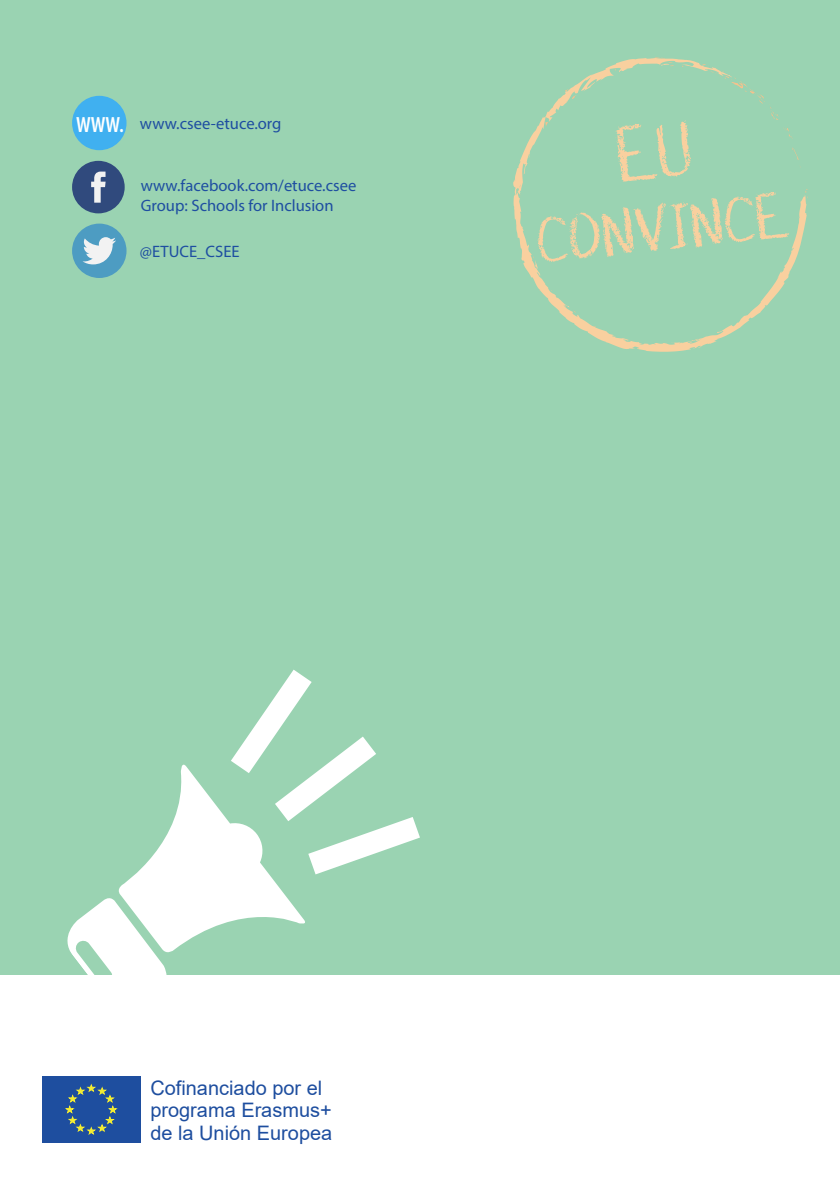
<style>
.page{position:relative;width:840px;height:1191px;background:#fff}
.page>*{position:absolute;margin:0;border:0;box-sizing:border-box;transform-origin:0 0}
.t1{font:59.8px "DJB Chalk It Up";color:#f9d09f}
.t2{font:600 condensed 22px "Myriad Pro";color:#fff}
.t3{font:20px/22.4px "Arial";color:#1e4e9f}
.t4{font:16.6px "Myriad Pro";color:#1e4ea1}
</style>
<div class="page">
<div style="left:0;top:0;width:839px;height:974px;background:#9ad3b2"></div>
<svg style="left:58px;top:669px;width:386px;height:306px"></svg>
<svg style="left:513px;top:58px;width:293px;height:294px"></svg>
<svg style="left:517px;top:190px;width:4px;height:7px"></svg>
<svg style="left:701px;top:64px;width:77px;height:57px"></svg>
<svg style="left:654px;top:57px;width:19px;height:9px"></svg>
<svg style="left:614px;top:68px;width:7px;height:5px"></svg>
<svg style="left:564px;top:89px;width:12px;height:10px"></svg>
<svg style="left:804px;top:188px;width:3px;height:11px"></svg>
<svg style="left:548px;top:288px;width:4px;height:3px"></svg>
<svg style="left:572px;top:309px;width:3px;height:4px"></svg>
<div style="left:72px;top:161px;width:53px;height:52px;background:#304a7d;border-radius:50%"></div>
<svg style="left:91px;top:172px;width:14px;height:31px"></svg>
<div style="left:72px;top:224px;width:54px;height:54px;background:#4d9cc2;border-radius:50%"></div>
<svg style="left:83px;top:237px;width:33px;height:27px"></svg>
<div style="left:72px;top:96px;width:54px;height:54px;background:#40b0f0;border-radius:50%"></div>
<div style="left:42px;top:1076px;width:99px;height:67px;background:#1e4e9f"></div>
<svg style="left:65px;top:1083px;width:52px;height:51px"></svg>
<svg style="left:614px;top:120px;width:78px;height:62px"></svg>
<p class="t2" style="left:76px;top:111px;width:49px">WWW.</p>
<p class="t4" style="left:140px;top:114px;width:143px">www.csee-etuce.org</p>
<p class="t4" style="left:141px;top:175px;width:217px">www.facebook.com/etuce.csee</p>
<p class="t4" style="left:141px;top:195px;width:194px">Group: Schools for Inclusion</p>
<p class="t4" style="left:140px;top:241px;width:101px">@ETUCE_CSEE</p>
<p class="t1" style="left:533px;top:201px;width:255px;rotate:-6deg">CONVINCE</p>
<p class="t3" style="left:150px;top:1076px;width:183px">Cofinanciado por el programa Erasmus+ de la Unión Europea</p>
</div>
